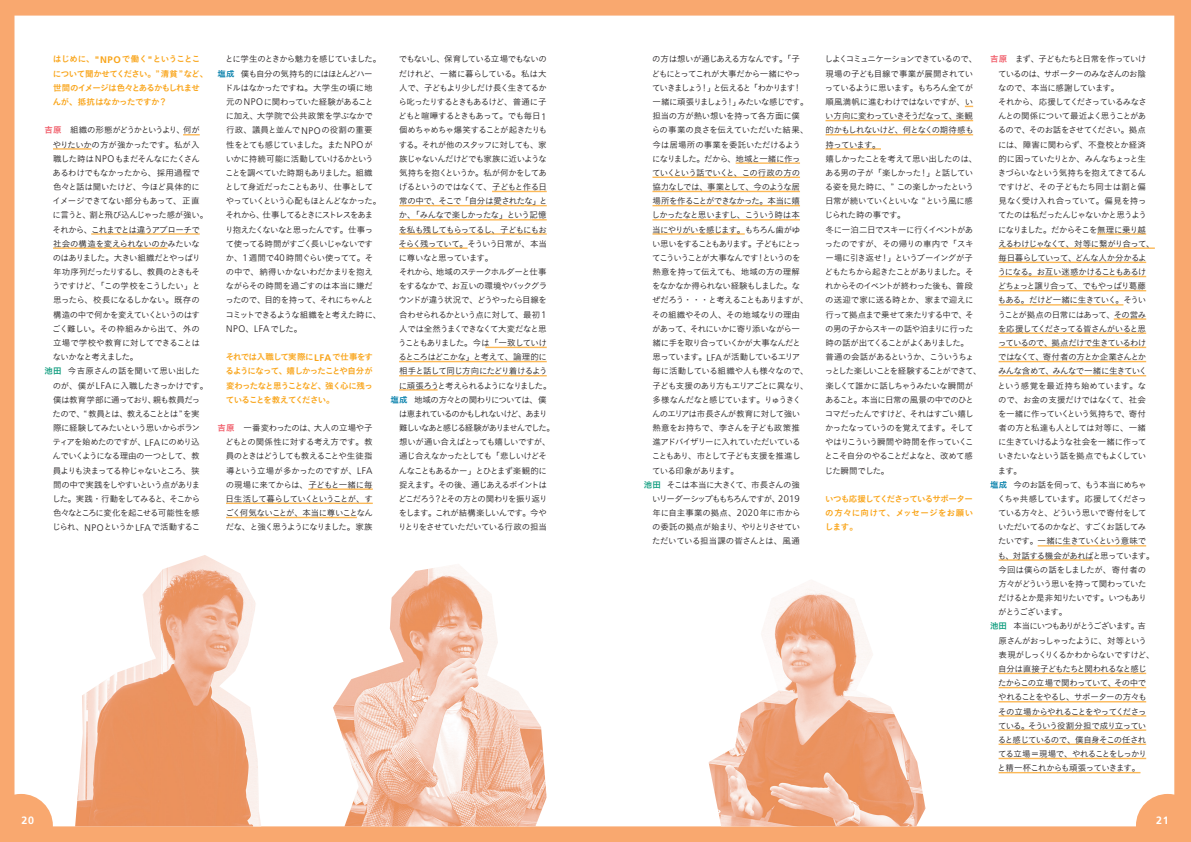
<style>
.page{position:relative;width:1191px;height:842px;background:#f9a86f}
.page>*{position:absolute;margin:0;border:0;box-sizing:border-box;transform-origin:0 0}
.大見出し{font:700 10.6px "Frutiger LT Std";color:#fff}
.対談_本文{font:300 9.5px "Frutiger LT Std";letter-spacing:.06em;color:#231f20}
.対談_本文-2{font:8.5px/14.2px "Koburina Go Std W3";letter-spacing:-.085em;color:#231f20}
.対談_本文-3{font:8.5px/14.2px "Koburina Go Std W3";letter-spacing:-.065em;color:#231f20}
.対談_本文-4{font:8.5px/14.2px "Koburina Go Std W6";letter-spacing:-.075em;color:#f9a51b;text-align:justify}
.対談_本文-5{font:8.5px/14.2px "Koburina Go Std W3";letter-spacing:-.125em;color:#231f20}
.s1{font-family:"Frutiger LT Std";font-weight:700;font-size:9.5px}
.s2{font-family:"Koburina Go Std W6";color:#f05a67}
.s3{font-family:"Frutiger LT Std";font-weight:300;font-size:9.5px}
.s4{font-family:"Koburina Go Std W6";color:#0c9c7d}
.s5{font-family:"Koburina Go Std W6";color:#057faa}
.s6{font-family:"Koburina Go Std W3";font-weight:400;font-size:8.5px}
</style>
<div class="page">
<div style="left:15px;top:16px;width:1159px;height:810px;background:#fff"></div>
<img style="left:708px;top:579px;width:217px;height:247px">
<img style="left:75px;top:555px;width:186px;height:271px">
<img style="left:333px;top:564px;width:213px;height:262px">
<svg style="left:183px;top:134px;width:17px;height:1px"></svg>
<hr style="left:53px;top:148px;width:39px;height:2px;background:#fcb958">
<hr style="left:91px;top:233px;width:109px;height:2px;background:#fcb958">
<hr style="left:53px;top:247px;width:115px;height:2px;background:#fcb958">
<hr style="left:735px;top:162px;width:65px;height:2px;background:#fcb958">
<hr style="left:652px;top:177px;width:148px;height:1px;background:#fcb958">
<hr style="left:652px;top:191px;width:148px;height:1px;background:#fcb958">
<hr style="left:652px;top:205px;width:148px;height:1px;background:#fcb958">
<hr style="left:652px;top:219px;width:148px;height:2px;background:#fcb958">
<hr style="left:652px;top:233px;width:93px;height:2px;background:#fcb958">
<hr style="left:308px;top:488px;width:65px;height:2px;background:#fcb958">
<hr style="left:226px;top:503px;width:147px;height:1px;background:#fcb958">
<hr style="left:226px;top:517px;width:131px;height:1px;background:#fcb958">
<hr style="left:825px;top:120px;width:148px;height:1px;background:#fcb958">
<hr style="left:825px;top:134px;width:148px;height:1px;background:#fcb958">
<hr style="left:825px;top:148px;width:56px;height:2px;background:#fcb958">
<hr style="left:492px;top:191px;width:55px;height:1px;background:#fcb958">
<hr style="left:399px;top:205px;width:148px;height:1px;background:#fcb958">
<hr style="left:399px;top:219px;width:148px;height:2px;background:#fcb958">
<hr style="left:399px;top:233px;width:148px;height:2px;background:#fcb958">
<hr style="left:399px;top:247px;width:68px;height:2px;background:#fcb958">
<hr style="left:485px;top:347px;width:62px;height:1px;background:#fcb958">
<hr style="left:399px;top:361px;width:148px;height:1px;background:#fcb958">
<hr style="left:399px;top:375px;width:148px;height:1px;background:#fcb958">
<hr style="left:399px;top:389px;width:38px;height:2px;background:#fcb958">
<hr style="left:1097px;top:233px;width:49px;height:2px;background:#fcb958">
<hr style="left:998px;top:247px;width:156px;height:2px;background:#fcb958">
<hr style="left:998px;top:262px;width:148px;height:1px;background:#fcb958">
<hr style="left:998px;top:276px;width:148px;height:1px;background:#fcb958">
<hr style="left:998px;top:290px;width:148px;height:1px;background:#fcb958">
<hr style="left:998px;top:304px;width:125px;height:2px;background:#fcb958">
<hr style="left:1113px;top:318px;width:33px;height:2px;background:#fcb958">
<hr style="left:998px;top:332px;width:148px;height:2px;background:#fcb958">
<hr style="left:998px;top:347px;width:148px;height:1px;background:#fcb958">
<hr style="left:998px;top:361px;width:148px;height:1px;background:#fcb958">
<hr style="left:998px;top:375px;width:148px;height:1px;background:#fcb958">
<hr style="left:1037px;top:545px;width:109px;height:1px;background:#fcb958">
<hr style="left:998px;top:559px;width:95px;height:2px;background:#fcb958">
<hr style="left:998px;top:673px;width:148px;height:1px;background:#fcb958">
<hr style="left:998px;top:687px;width:148px;height:1px;background:#fcb958">
<hr style="left:998px;top:701px;width:148px;height:1px;background:#fcb958">
<hr style="left:998px;top:715px;width:148px;height:2px;background:#fcb958">
<hr style="left:998px;top:729px;width:148px;height:2px;background:#fcb958">
<hr style="left:998px;top:743px;width:148px;height:2px;background:#fcb958">
<hr style="left:998px;top:758px;width:148px;height:1px;background:#fcb958">
<hr style="left:998px;top:772px;width:142px;height:1px;background:#fcb958">
<p class="対談_本文-4" style="left:53px;top:52px;width:157px;text-align:left">はじめに、<span class="s1">"NPO</span>で働く<span class="s1">"</span>ということこについて聞かせてください。” 清貧 ” など、世間のイメージは色々とあるかもしれませんが、抵抗はなかったですか？</p>
<p class="対談_本文-3" style="left:52px;top:123px;width:158px;text-indent:-8px"><span class="s2">吉原</span>　組織の形態がどうかというより、何がやりたいかの方が強かったです。私が入職した時は <span class="s3">NPO</span>もまだそんなにたくさんあるわけでもなかったから、採用過程で色々と話は聞いたけど、今ほど具体的にイメージできてない部分もあって、正直に言うと、割と飛び込んじゃった感が強い。それから、これまでとは違うアプローチで社会の構造を変えられないのかみたいなのはありました。大きい組織だとやっぱり年功序列だったりするし、教員のときもそうですけど、「この学校をこうしたい」と思ったら、校長になるしかない。既存の構造の中で何かを変えていくというのはすごく難しい。その枠組みから出て、外の立場で学校や教育に対してできることはないかなと考えました。</p>
<p class="対談_本文-2" style="left:52px;top:364px;width:158px;text-indent:-8px"><span class="s4">池田</span> 今吉原さんの話を聞いて思い出したのが、僕が<span class="s3">LFA</span>に入職したきっかけです。僕は教育学部に通っており、親も教員だったので、“ 教員とは、教えることとは ” を実際に経験してみたいという思いからボランティアを始めたのですが、<span class="s3">LFA</span> にのめり込んでいくようになる理由の一つとして、教員よりも決まってる枠じゃないところ、狭間の中で実践をしやすいという点がありました。実践・行動をしてみると、そこから色々なところに変化を起こせる可能性を感じられ、<span class="s3">NPO</span>というか<span class="s3">LFA</span>で活動するこ</p>
<p class="対談_本文-2" style="left:225px;top:52px;width:158px">とに学生のときから魅力を感じていました。</p>
<p class="対談_本文-2" style="left:225px;top:66px;width:158px;text-indent:-7px"><span class="s5">塩成</span> 僕も自分の気持ち的にはほとんどハードルはなかったですね。大学生の頃に地元の<span class="s3">NPO</span>に関わっていた経験があることに加え、大学院で公共政策を学ぶなかで行政、議員と並んで<span class="s3">NPO</span>の役割の重要性をとても感じていました。また <span class="s3">NPO</span> がいかに持続可能に活動していけるかということを調べていた時期もありました。組織として身近だったこともあり、仕事としてやっていくという心配もほとんどなかった。それから、仕事してるときにストレスをあまり抱えたくないなと思ったんです。仕事って使ってる時間がすごく長いじゃないですか、<span class="s3">1</span>週間で<span class="s3">40</span>時間ぐらい使ってて。その中で、納得いかないわだかまりを抱えながらその時間を過ごすのは本当に嫌だったので、目的を持って、それにちゃんとコミットできるような組織をと考えた時に、</p>
<p class="対談_本文" style="left:226px;top:323px;width:78px">NPO<span class="s6">、</span>LFA<span class="s6">でした。</span></p>
<p class="対談_本文-4" style="left:225px;top:350px;width:149px">それでは入職して実際に<span class="s1">LFA</span>で仕事をするようになって、嬉しかったことや自分が変わったなと思うことなど、強く心に残っていることを教えてください。</p>
<p class="対談_本文-2" style="left:225px;top:421px;width:149px;text-align:justify;text-indent:-8px"><span class="s2">吉原</span>　一番変わったのは、大人の立場や子どもとの関係性に対する考え方です。教員のときはどうしても教えることや生徒指導という立場が多かったのですが、<span class="s3">LFA</span>の現場に来てからは、子どもと一緒に毎日生活して暮らしていくということが、すごく何気ないことが、本当に尊いことなんだな、と強く思うようになりました。家族</p>
<p class="対談_本文-2" style="left:398px;top:52px;width:151px;text-align:justify">でもないし、保育している立場でもないのだけれど、一緒に暮らしている。私は大人で、子どもより少しだけ長く生きてるから叱ったりするときもあるけど、普通に子どもと喧嘩するときもあって。でも毎日<span class="s3">1</span>個めちゃめちゃ爆笑することが起きたりもする。それが他のスタッフに対しても、家族じゃないんだけどでも家族に近いような気持ちを抱くというか。私が何かをしてあげるというのではなくて、子どもと作る日常の中で、そこで「自分は愛されたな」とか、「みんなで楽しかったな」という記憶を私も残してもらってるし、子どもにもおそらく残っていて。そういう日常が、本当に尊いなと思っています。</p>
<p class="対談_本文-2" style="left:398px;top:265px;width:155px">それから、地域のステークホルダーと仕事をするなかで、お互いの環境やバックグラウンドが違う状況で、どうやったら目線を合わせられるかという点に対して、最初 <span class="s3">1</span>人では全然うまくできなくて大変だなと思うこともありました。今は「一致していけるところはどこかな」と考えて、論理的に相手と話して同じ方向にたどり着けるように頑張ろうと考えられるようになりました。</p>
<p class="対談_本文-5" style="left:399px;top:392px;width:158px;text-indent:-8px"><span class="s5">塩成</span> 地域の方々との関わりについては、僕は恵まれているのかもしれないけど、あまり難しいなあと感じる経験がありませんでした。</p>
<p class="対談_本文-2" style="left:390px;top:435px;width:162px;text-align:center">　想いが通い合えばとっても嬉しいですが、通じ合えなかったとしても「悲しいけどそ<br>んなこともあるかー」とひとまず楽観的に<br>捉えます。その後、通じあえるポイントは<br>どこだろう？とその方との関わりを振り返り<br>をします。これが結構楽しいんです。今や<br>りとりをさせていただいている行政の担当</p>
<p class="対談_本文-2" style="left:651px;top:52px;width:158px">の方は想いが通じあえる方なんです。「子どもにとってこれが大事だから一緒にやっていきましょう！」と伝えると「わかります！一緒に頑張りましょう！」みたいな感じです。担当の方が熱い想いを持って各方面に僕らの事業の良さを伝えていただいた結果、今は居場所の事業を委託いただけるようになりました。だから、地域と一緒に作っていくという話でいくと、この行政の方の協力なしでは、事業として、今のような居場所を作ることができなかった。本当に嬉しかったなと思いますし、こういう時は本当にやりがいを感じます。もちろん歯がゆい思いをすることもあります。子どもにとってこういうことが大事なんです！というのを熱意を持って伝えても、地域の方の理解をなかなか得られない経験もしました。なぜだろう・・・と考えることもありますが、その組織やその人、その地域なりの理由があって、それにいかに寄り添いながら一緒に手を取り合っていくかが大事なんだと思っています。<span class="s3">LFA</span> が活動しているエリア毎に活動している組織や人も様々なので、子ども支援のあり方もエリアごとに異なり、多様なんだなと感じています。りゅうきくんのエリアは市長さんが教育に対して強い熱意をお持ちで、李さんを子ども政策推進アドバイザリーに入れていただいていることもあり、市として子ども支援を推進している印象があります。</p>
<p class="対談_本文-2" style="left:652px;top:477px;width:150px;text-align:justify;text-indent:-8px"><span class="s4">池田</span> そこは本当に大きくて、市長さんの強いリーダーシップももちろんですが、<span class="s3">2019</span>年に自主事業の拠点、<span class="s3">2020</span>年に市からの委託の拠点が始まり、やりとりさせていただいている担当課の皆さんとは、風通</p>
<p class="対談_本文-2" style="left:824px;top:52px;width:154px">しよくコミュニケーションできているので、現場の子ども目線で事業が展開されていっているように思います。もちろん全てが順風満帆に進むわけではないですが、いい方向に変わっていきそうだなって、楽観的かもしれないけど、何となくの期待感も持っています。</p>
<p class="対談_本文-2" style="left:824px;top:151px;width:154px">嬉しかったことを考えて思い出したのは、ある男の子が「楽しかった！」と話している姿を見た時に、” この楽しかったという日常が続いていくといいな “という風に感じられた時の事です。</p>
<p class="対談_本文-2" style="left:824px;top:222px;width:150px;text-align:justify">冬に一泊二日でスキーに行くイベントがあったのですが、その帰りの車内で「スキー場に引き返せ！」というブーイングが子どもたちから起きたことがありました。それからそのイベントが終わった後も、普段の送迎で家に送る時とか、家まで迎えに行って拠点まで乗せて来たりする中で、その男の子からスキーの話や泊まりに行った時の話が出てくることがよくありました。</p>
<p class="対談_本文-2" style="left:824px;top:350px;width:159px">普通の会話があるというか、こういうちょっとした楽しいことを経験することができて、楽しくて誰かに話しちゃうみたいな瞬間があること。本当に日常の風景の中でのひとコマだったんですけど、それはすごい嬉しかったなっていうのを覚えてます。そしてやはりこういう瞬間や時間を作っていくことこそ自分のやることだよなと、改めて感じた瞬間でした。</p>
<p class="対談_本文-4" style="left:824px;top:492px;width:150px;text-indent:-8px">　いつも応援してくださっているサポーターの方々に向けて、メッセージをお願いします。</p>
<p class="対談_本文-2" style="left:998px;top:52px;width:150px;text-align:justify;text-indent:-8px"><span class="s2">吉原</span>　まず、子どもたちと日常を作っていけているのは、サポーターのみなさんのお陰なので、本当に感謝しています。</p>
<p class="対談_本文-2" style="left:997px;top:95px;width:159px;text-indent:-8px">　それから、応援してくださっているみなさんとの関係について最近よく思うことがあるので、そのお話をさせてください。拠点には、障害に関わらず、不登校とか経済的に困っていたりとか、みんなちょっと生きづらいなという気持ちを抱えてきてるんですけど、その子どもたち同士は割と偏見なく受け入れ合っていて。偏見を持ってたのは私だったんじゃないかと思うようになりました。だからそこを無理に乗り越えるわけじゃなくて、対等に繋がり合って、毎日暮らしていって、どんな人か分かるようになる。お互い迷惑かけることもあるけどちょっと譲り合って、でもやっぱり葛藤もある。だけど一緒に生きていく。そういうことが拠点の日常にはあって、その営みを応援してくださってる皆さんがいると思っているので、拠点だけで生きているわけではなくて、寄付者の方とか企業さんとかみんな含めて、みんなで一緒に生きていくという感覚を最近持ち始めています。なので、お金の支援だけではなくて、社会を一緒に作っていくという気持ちで、寄付者の方と私達も人としては対等に、一緒に生きていけるような社会を一緒に作っていきたいなという話を拠点でもよくしています。</p>
<p class="対談_本文-2" style="left:997px;top:477px;width:159px;text-indent:-7px"><span class="s5">塩成</span> 今のお話を伺って、もう本当にめちゃくちゃ共感しています。応援してくださっている方々と、どういう思いで寄付をしていただいてるのかなど、すごくお話してみたいです。一緒に生きていくという意味でも、対話する機会があればと思っています。今回は僕らの話をしましたが、寄付者の方々がどういう思いを持って関わっていただけるとか是非知りたいです。いつもありがとうございます。</p>
<p class="対談_本文-2" style="left:997px;top:619px;width:159px;text-indent:-8px"><span class="s4">池田</span> 本当にいつもありがとうございます。吉原さんがおっしゃったように、対等という表現がしっくりくるかわからないですけど、自分は直接子どもたちと関われるなと感じたからこの立場で関わっていて、その中でやれることをやるし、サポーターの方々もその立場からやれることをやってくださっている。そういう役割分担で成り立っていると感じているので、僕自身そこの任されてる立場＝現場で、やれることをしっかりと精一杯これからも頑張っていきます。</p>
<p class="大見出し" style="left:22px;top:814px;width:14px">20</p>
<p class="大見出し" style="left:1156px;top:814px;width:14px">21</p>
</div>
